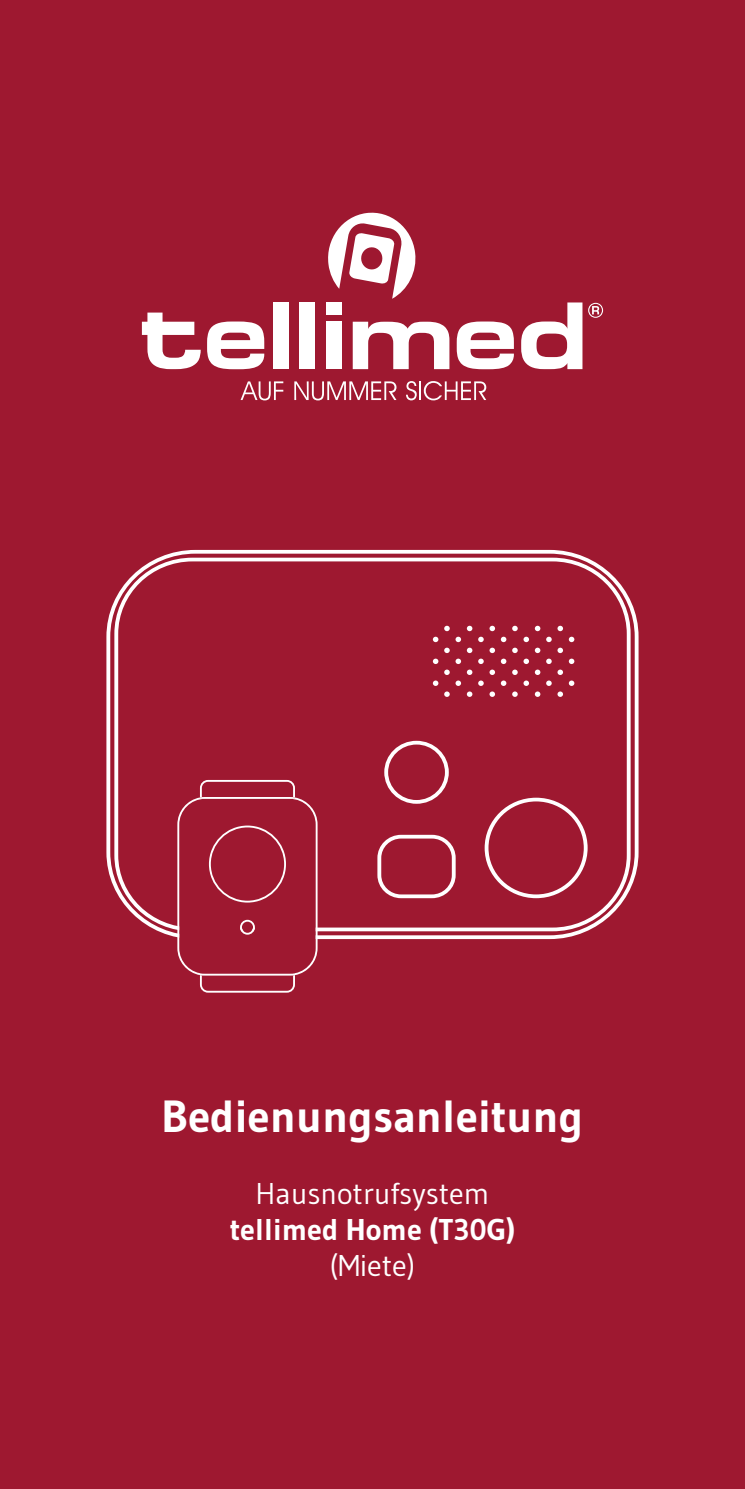
<style>
.page{position:relative;width:745px;height:1489px;background:#fff}
.page>*{position:absolute;margin:0;border:0;box-sizing:border-box;transform-origin:0 0}
.t1{font:700 45px "Gudea";color:#fff}
.t2{font:30px "Gudea";color:#fff}
.t3{font:700 30px "Gudea";color:#fff}
</style>
<div class="page">
<div style="left:0;top:0;width:744px;height:1488px;background:#9e1830"></div>
<svg style="left:106px;top:550px;width:532px;height:389px"></svg>
<svg style="left:114px;top:557px;width:516px;height:374px"></svg>
<svg style="left:484px;top:797px;width:103px;height:101px"></svg>
<svg style="left:377px;top:834px;width:78px;height:64px"></svg>
<svg style="left:384px;top:740px;width:64px;height:63px"></svg>
<svg style="left:444px;top:625px;width:5px;height:6px"></svg>
<svg style="left:489px;top:625px;width:5px;height:6px"></svg>
<svg style="left:512px;top:625px;width:5px;height:6px"></svg>
<svg style="left:534px;top:625px;width:6px;height:6px"></svg>
<svg style="left:557px;top:625px;width:5px;height:6px"></svg>
<svg style="left:432px;top:636px;width:6px;height:6px"></svg>
<svg style="left:478px;top:636px;width:5px;height:6px"></svg>
<svg style="left:500px;top:636px;width:6px;height:6px"></svg>
<svg style="left:523px;top:636px;width:5px;height:6px"></svg>
<svg style="left:546px;top:636px;width:5px;height:6px"></svg>
<svg style="left:568px;top:636px;width:6px;height:6px"></svg>
<svg style="left:444px;top:647px;width:5px;height:6px"></svg>
<svg style="left:489px;top:647px;width:5px;height:6px"></svg>
<svg style="left:512px;top:647px;width:5px;height:6px"></svg>
<svg style="left:534px;top:647px;width:6px;height:6px"></svg>
<svg style="left:557px;top:647px;width:5px;height:6px"></svg>
<svg style="left:432px;top:658px;width:6px;height:6px"></svg>
<svg style="left:478px;top:658px;width:5px;height:6px"></svg>
<svg style="left:500px;top:658px;width:6px;height:6px"></svg>
<svg style="left:523px;top:658px;width:5px;height:6px"></svg>
<svg style="left:546px;top:658px;width:5px;height:6px"></svg>
<svg style="left:568px;top:658px;width:6px;height:6px"></svg>
<svg style="left:444px;top:669px;width:5px;height:6px"></svg>
<svg style="left:489px;top:669px;width:5px;height:6px"></svg>
<svg style="left:512px;top:669px;width:5px;height:6px"></svg>
<svg style="left:534px;top:669px;width:6px;height:6px"></svg>
<svg style="left:557px;top:669px;width:5px;height:6px"></svg>
<svg style="left:432px;top:680px;width:6px;height:6px"></svg>
<svg style="left:478px;top:680px;width:5px;height:6px"></svg>
<svg style="left:500px;top:680px;width:6px;height:6px"></svg>
<svg style="left:523px;top:680px;width:5px;height:6px"></svg>
<svg style="left:546px;top:680px;width:5px;height:6px"></svg>
<svg style="left:568px;top:680px;width:6px;height:6px"></svg>
<svg style="left:444px;top:691px;width:5px;height:6px"></svg>
<svg style="left:455px;top:625px;width:17px;height:72px"></svg>
<svg style="left:489px;top:691px;width:5px;height:6px"></svg>
<svg style="left:512px;top:691px;width:5px;height:6px"></svg>
<svg style="left:534px;top:691px;width:6px;height:6px"></svg>
<svg style="left:557px;top:691px;width:5px;height:6px"></svg>
<svg style="left:177px;top:780px;width:140px;height:212px"></svg>
<svg style="left:406px;top:381px;width:80px;height:19px"></svg>
<svg style="left:294px;top:381px;width:102px;height:19px"></svg>
<svg style="left:240px;top:381px;width:43px;height:19px"></svg>
<svg style="left:521px;top:302px;width:81px;height:67px"></svg>
<svg style="left:456px;top:321px;width:57px;height:48px"></svg>
<svg style="left:352px;top:322px;width:97px;height:47px"></svg>
<div style="left:326px;top:322px;width:16px;height:47px;background:#fff"></div>
<div style="left:326px;top:302px;width:16px;height:13px;background:#fff"></div>
<div style="left:299px;top:302px;width:16px;height:67px;background:#fff"></div>
<div style="left:273px;top:302px;width:15px;height:67px;background:#fff"></div>
<svg style="left:207px;top:321px;width:57px;height:48px"></svg>
<svg style="left:142px;top:312px;width:58px;height:57px"></svg>
<svg style="left:328px;top:212px;width:88px;height:87px"></svg>
<h1 class="t1" style="left:161px;top:1088px;width:423px">Bedienungsanleitung</h1>
<p class="t2" style="left:255px;top:1174px;width:235px">Hausnotrufsystem</p>
<p class="t3" style="left:229px;top:1210px;width:287px">tellimed Home (T30G)</p>
<p class="t2" style="left:329px;top:1246px;width:87px">(Miete)</p>
</div>
